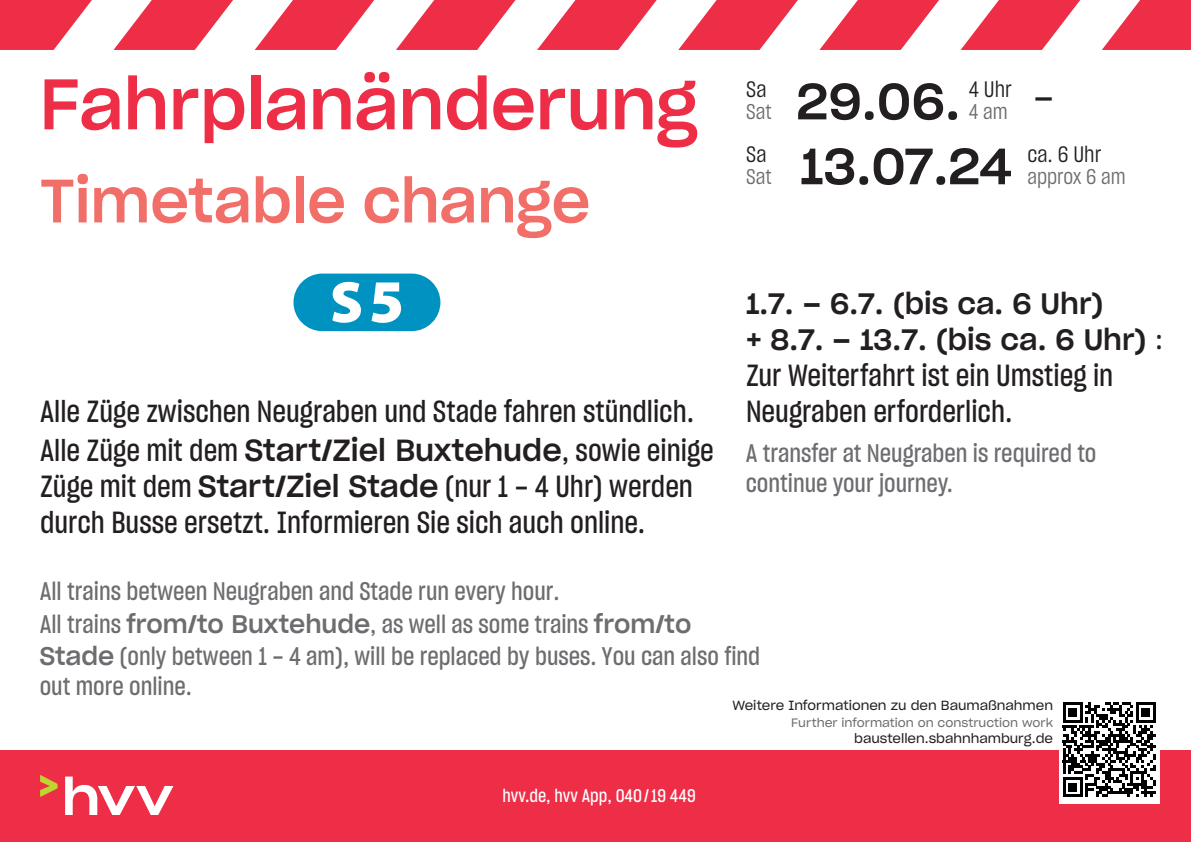
<style>
.page{position:relative;width:1191px;height:842px;background:#fff}
.page>*{position:absolute;margin:0;border:0;box-sizing:border-box;transform-origin:0 0}
.t1{font:70px "Sharp Grotesk Medium 20";color:#ee2d47}
.t2{font:60px "Sharp Grotesk Medium 20";color:#f26f69}
.t3{font:50px "Sharp Grotesk Medium 20";letter-spacing:.005em;color:#231f20}
.t4{font:46.6px "Sharp Grotesk Book 15";color:#231f20}
.t5{font:30px/36.8px "Sharp Grotesk Medium 15";color:#231f20}
.t6{font:29px/36px "Sharp Grotesk Medium 20";color:#231f20}
.t7{font:25px/32.4px "Sharp Grotesk Medium 15";color:#6c6d70}
.t8{font:22px "Sharp Grotesk Book 15";color:#231f20}
.t9{font:21px "Sharp Grotesk Book 15";color:#6c6d70}
.t10{font:18px "Sharp Grotesk Medium 15";color:#fff}
.t11{font:13px "Sharp Grotesk Book 20";letter-spacing:-.005em;color:#231f20}
.t12{font:12px "Sharp Grotesk Book 20";color:#6c6d70}
.s1{font-family:"Sharp Grotesk Medium 20"}
.s2{font-family:"Sharp Grotesk Medium 15"}
</style>
<div class="page">
<svg style="left:0;top:0;width:92px;height:50px"></svg>
<svg style="left:113px;top:0;width:120px;height:50px"></svg>
<svg style="left:255px;top:0;width:120px;height:50px"></svg>
<svg style="left:396px;top:0;width:120px;height:50px"></svg>
<svg style="left:537px;top:0;width:120px;height:50px"></svg>
<svg style="left:678px;top:0;width:120px;height:50px"></svg>
<svg style="left:819px;top:0;width:120px;height:50px"></svg>
<svg style="left:960px;top:0;width:121px;height:50px"></svg>
<svg style="left:1102px;top:0;width:89px;height:50px"></svg>
<div style="left:0;top:750px;width:1191px;height:92px;background:#ee2d47"></div>
<svg style="left:65px;top:776px;width:108px;height:39px"></svg>
<svg style="left:40px;top:775px;width:18px;height:22px"></svg>
<div style="left:1059px;top:701px;width:100px;height:102px;background:#fff"></div>
<svg style="left:1063px;top:702px;width:92px;height:95px"></svg>
<hr style="left:1063px;top:794px;width:19px;height:3px;background:#000">
<div style="left:1068px;top:783px;width:9px;height:8px;background:#000"></div>
<div style="left:293px;top:274px;width:147px;height:57px;background:#0093c1;border-radius:29px"></div>
<svg style="left:332px;top:282px;width:29px;height:41px"></svg>
<svg style="left:371px;top:282px;width:30px;height:41px"></svg>
<p class="t1" style="left:40px;top:45px;width:659px">Fahrplanänderung</p>
<p class="t2" style="left:40px;top:150px;width:552px">Timetable change</p>
<p class="t5" style="left:40px;top:393px;width:675px">Alle Züge zwischen Neugraben und Stade fahren stündlich.<br>Alle Züge mit dem <span class="s1">Start/Ziel Buxtehude</span>, sowie einige Züge mit dem <span class="s1">Start/Ziel Stade</span> (nur 1 – 4 Uhr) werden durch Busse ersetzt. Informieren Sie sich auch online.</p>
<p class="t8" style="left:746px;top:74px;width:22px">Sa</p>
<p class="t3" style="left:796px;top:59px;width:165px">29.06.</p>
<p class="t8" style="left:968px;top:74px;width:45px">4 Uhr</p>
<p class="t9" style="left:746px;top:97px;width:27px">Sat</p>
<p class="t9" style="left:968px;top:97px;width:40px">4 am</p>
<p class="t4" style="left:1033px;top:64px;width:23px">–</p>
<p class="t8" style="left:746px;top:139px;width:22px">Sa</p>
<p class="t3" style="left:800px;top:124px;width:213px">13.07.24</p>
<p class="t8" style="left:1027px;top:139px;width:76px">ca. 6 Uhr</p>
<p class="t9" style="left:746px;top:162px;width:27px">Sat</p>
<p class="t9" style="left:1027px;top:162px;width:100px">approx 6 am</p>
<p class="t6" style="left:746px;top:284px;width:418px">1.7. – 6.7. (bis ca. 6 Uhr)<br>+ 8.7. – 13.7. (bis ca. 6 Uhr) <span class="s2">:</span></p>
<p class="t5" style="left:746px;top:357px;width:369px;line-height:36px">Zur Weiterfahrt ist ein Umstieg in<br>Neugraben erforderlich.</p>
<p class="t7" style="left:746px;top:438px;width:352px;line-height:30px">A transfer at Neugraben is required to continue your journey.</p>
<p class="t7" style="left:40px;top:575px;width:722px">All trains between Neugraben and Stade run every hour.<br>All trains <span class="s1">from/to Buxtehude</span>, as well as some trains <span class="s1">from/to<br>Stade</span> (only between 1 – 4 am), will be replaced by buses. You can also find</p>
<p class="t7" style="left:40px;top:670px;width:154px">out more online.</p>
<p class="t10" style="left:502px;top:783px;width:195px">hvv.de, hvv App, 040/19 449</p>
<p class="t11" style="left:732px;top:694px;width:322px">Weitere Informationen zu den Baumaßnahmen</p>
<p class="t12" style="left:791px;top:713px;width:263px">Further information on construction work</p>
<p class="t11" style="left:854px;top:728px;width:200px">baustellen.sbahnhamburg.de</p>
</div>
